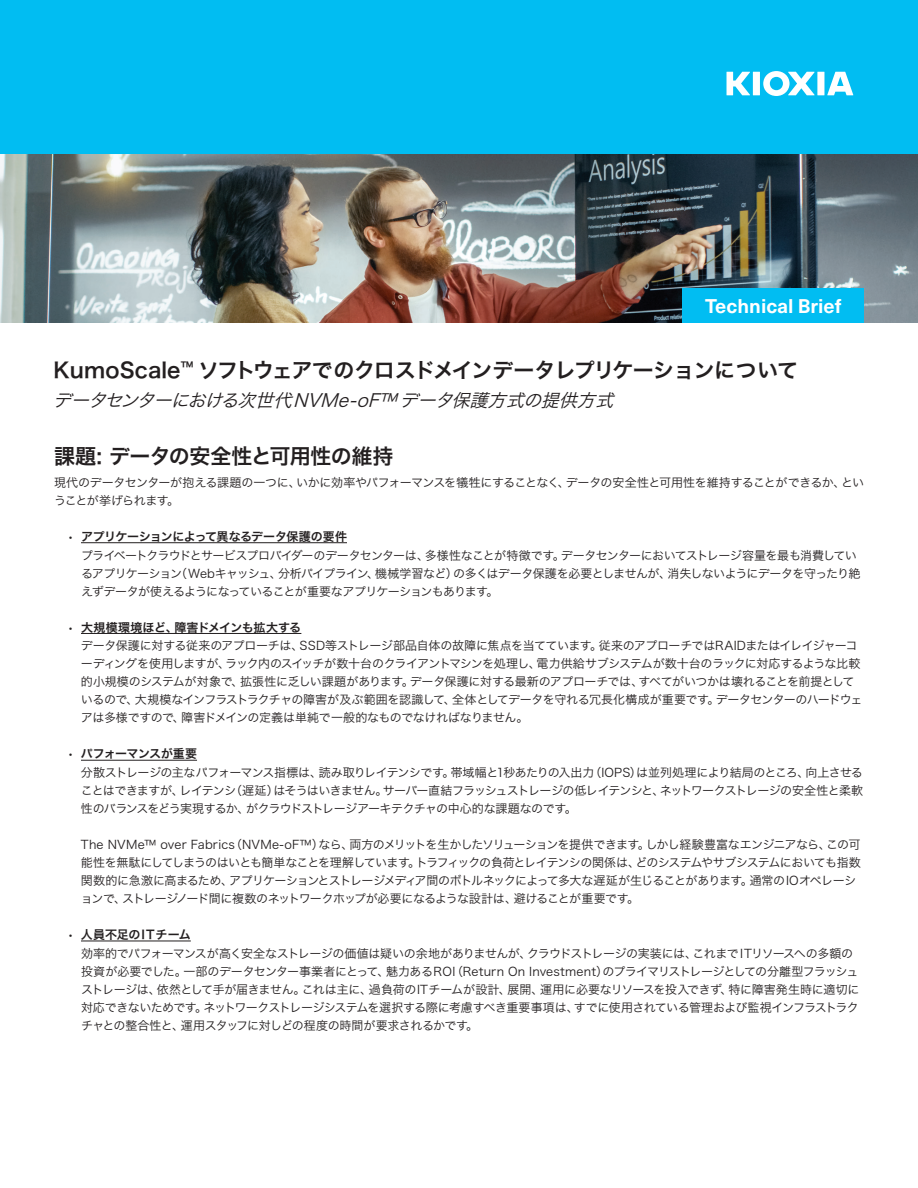
<style>
.page{position:relative;width:918px;height:1188px;background:#fff}
.page>*{position:absolute;margin:0;border:0;box-sizing:border-box;transform-origin:0 0}
.t1{font:21px "Hira Kaku Pro W6";letter-spacing:-.03em;color:#231f20}
.t2{font:700 19.5px "Neue Haas Unica W1 G";color:#fff}
.t3{font:italic 18px "Hira Kaku Pro W3";color:#231f20}
.t4{font:12px/18px "Hira Kaku Pro W3";letter-spacing:-.04em;color:#231f20}
.t5{font:12px "Hira Kaku Pro W6";letter-spacing:-.025em;color:#231f20}
.t6{font:12px "Hira Kaku Pro W6";letter-spacing:-.005em;color:#231f20}
.t7{font:12px "Hira Kaku Pro W6";letter-spacing:.01em;color:#231f20}
</style>
<div class="page">
<img style="left:0;top:154px;width:918px;height:169px">
<div style="left:0;top:0;width:918px;height:154px;background:#01bdf2"></div>
<svg style="left:727px;top:71px;width:126px;height:25px"></svg>
<hr style="left:81px;top:542px;width:266px;height:1px;background:#231f20">
<hr style="left:81px;top:633px;width:220px;height:1px;background:#231f20">
<hr style="left:81px;top:760px;width:116px;height:1px;background:#231f20">
<hr style="left:81px;top:941px;width:110px;height:1px;background:#231f20">
<div style="left:683px;top:288px;width:181px;height:35px;background:#01bdf2"></div>
<h2 class="t2" style="left:705px;top:291px;width:138px">Technical Brief</h2>
<h1 class="t1" style="left:53px;top:351px;width:746px">KumoScale<sup>™</sup> ソフトウェアでのクロスドメインデータレプリケーションについて</h1>
<h3 class="t3" style="left:53px;top:384px;width:569px">データセンターにおける次世代NVMe-oF™データ保護方式の提供方式</h3>
<h1 class="t1" style="left:54px;top:437px;width:341px">課題: データの安全性と可用性の維持</h1>
<p class="t4" style="left:54px;top:473px;width:812px">現代のデータセンターが抱える課題の一つに、いかに効率やパフォーマンスを犠牲にすることなく、データの安全性と可用性を維持することができるか、ということが挙げられます。</p>
<p class="t5" style="left:68px;top:526px;width:281px">• アプリケーションによって異なるデータ保護の要件</p>
<p class="t4" style="left:81px;top:545px;width:781px">プライベートクラウドとサービスプロバイダーのデータセンターは、多様性なことが特徴です。データセンターにおいてストレージ容量を最も消費しているアプリケーション（Webキャッシュ、分析パイプライン、機械学習など）の多くはデータ保護を必要としませんが、消失しないようにデータを守ったり絶えずデータが使えるようになっていることが重要なアプリケーションもあります。</p>
<p class="t6" style="left:68px;top:616px;width:235px">• 大規模環境ほど、障害ドメインも拡大する</p>
<p class="t4" style="left:81px;top:636px;width:783px">データ保護に対する従来のアプローチは、SSD等ストレージ部品自体の故障に焦点を当てています。従来のアプローチではRAIDまたはイレイジャーコーディングを使用しますが、ラック内のスイッチが数十台のクライアントマシンを処理し、電力供給サブシステムが数十台のラックに対応するような比較的小規模のシステムが対象で、拡張性に乏しい課題があります。データ保護に対する最新のアプローチでは、すべてがいつかは壊れることを前提としているので、大規模なインフラストラクチャの障害が及ぶ範囲を認識して、全体としてデータを守れる冗長化構成が重要です。データセンターのハードウェアは多様ですので、障害ドメインの定義は単純で一般的なものでなければなりません。</p>
<p class="t5" style="left:67px;top:743px;width:131px">• パフォーマンスが重要</p>
<p class="t4" style="left:81px;top:763px;width:784px;text-align:justify">分散ストレージの主なパフォーマンス指標は、読み取りレイテンシです。帯域幅と1秒あたりの入出力（IOPS）は並列処理により結局のところ、向上させることはできますが、レイテンシ（遅延）はそうはいきません。サーバー直結フラッシュストレージの低レイテンシと、ネットワークストレージの安全性と柔軟性のバランスをどう実現するか、がクラウドストレージアーキテクチャの中心的な課題なのです。</p>
<p class="t4" style="left:81px;top:835px;width:781px">The NVMe™ over Fabrics（NVMe-oF™）なら、両方のメリットを生かしたソリューションを提供できます。しかし経験豊富なエンジニアなら、この可能性を無駄にしてしまうのはいとも簡単なことを理解しています。トラフィックの負荷とレイテンシの関係は、どのシステムやサブシステムにおいても指数関数的に急激に高まるため、アプリケーションとストレージメディア間のボトルネックによって多大な遅延が生じることがあります。通常のIOオペレーションで、ストレージノード間に複数のネットワークホップが必要になるような設計は、避けることが重要です。</p>
<p class="t7" style="left:67px;top:924px;width:125px">• 人員不足のITチーム</p>
<p class="t4" style="left:81px;top:944px;width:780px">効率的でパフォーマンスが高く安全なストレージの価値は疑いの余地がありませんが、クラウドストレージの実装には、これまで ITリソースへの多額の投資が必要でした。一部のデータセンター事業者にとって、魅力あるROI（Return On Investment）のプライマリストレージとしての分離型フラッシュストレージは、依然として手が届きません。これは主に、過負荷のITチームが設計、展開、運用に必要なリソースを投入できず、特に障害発生時に適切に対応できないためです。ネットワークストレージシステムを選択する際に考慮すべき重要事項は、すでに使用されている管理および監視インフラストラクチャとの整合性と、運用スタッフに対しどの程度の時間が要求されるかです。</p>
</div>
